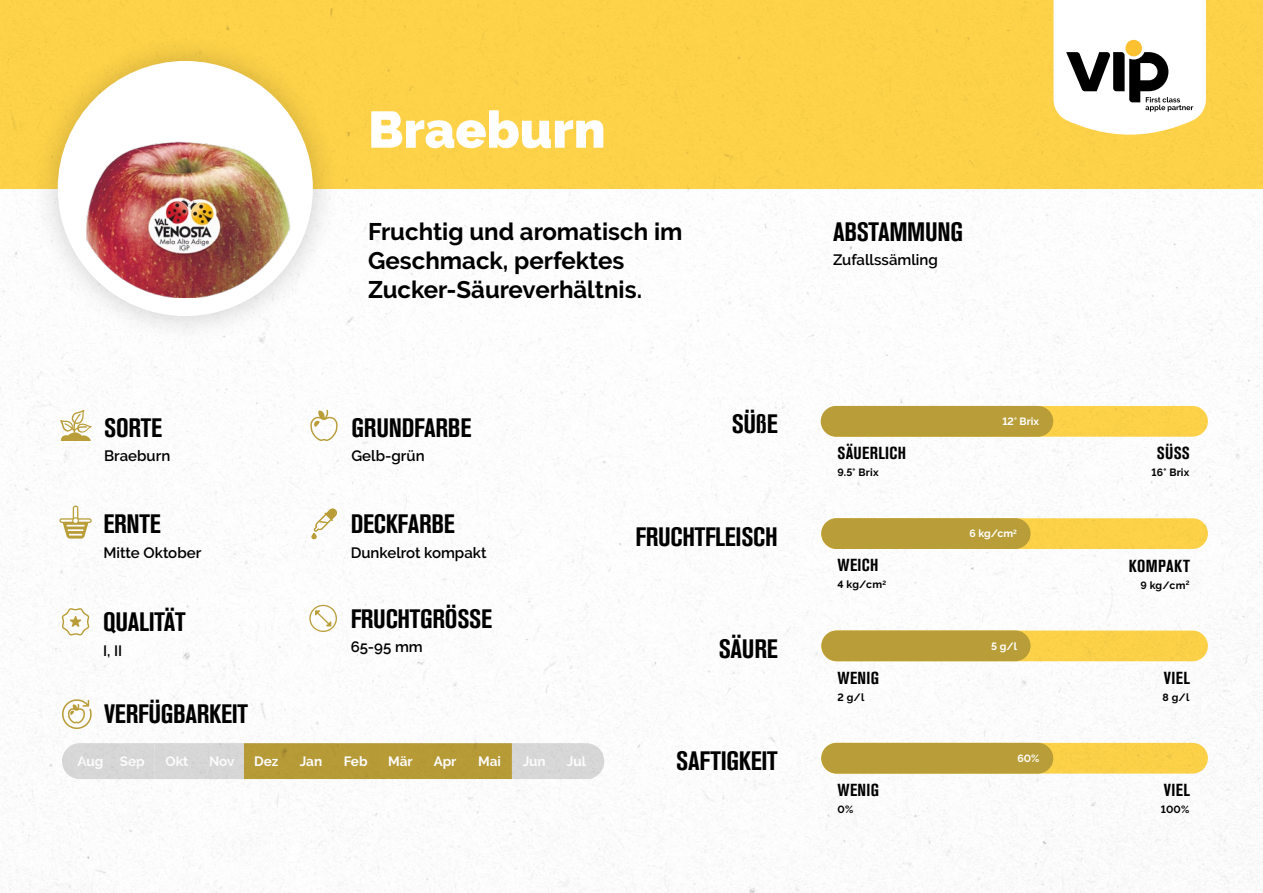
<style>
.page{position:relative;width:1263px;height:893px;background:#fff}
.page>*{position:absolute;margin:0;border:0;box-sizing:border-box;transform-origin:0 0}
.t1{font:900 51.3px "Raleway";color:#fff}
.t2{font:26.4px "Akzidenz Grotesk BQ Bd Cnd Alt";letter-spacing:-.01em;color:#000}
.t3{font:700 24px/28.8px "Raleway";color:#000}
.t4{font:17.25px "Akzidenz Grotesk BQ Bd Cnd Alt";letter-spacing:.02em;color:#000}
.t5{font:600 15px "Raleway";color:#000}
.t6{font:700 13.5px "Raleway";color:#fff}
.t7{font:700 10.5px "Raleway";letter-spacing:.02em;color:#000}
.t8{font:700 10.5px "Raleway";color:#fff}
</style>
<div class="page">
<img style="left:0;top:0;width:1263px;height:893px">
<svg style="left:62px;top:743px;width:542px;height:36px;background:#c7b988"></svg>
<svg style="left:1053px;top:0;width:153px;height:135px"></svg>
<div style="left:30px;top:33px;width:311px;height:311px;background:#000;opacity:.2"></div>
<div style="left:58px;top:61px;width:255px;height:255px;background:#fff;border-radius:50%"></div>
<img style="left:73px;top:73px;width:225px;height:225px">
<div style="left:821px;top:406px;width:387px;height:31px;background:#ffd44a;border-radius:15px"></div>
<div style="left:821px;top:518px;width:387px;height:31px;background:#ffd44a;border-radius:15px"></div>
<div style="left:821px;top:518px;width:209px;height:31px;background:#b99d38;border-radius:15px"></div>
<div style="left:821px;top:631px;width:387px;height:30px;background:#ffd44a;border-radius:15px"></div>
<div style="left:821px;top:630px;width:209px;height:31px;background:#b99d38;border-radius:15px"></div>
<div style="left:821px;top:743px;width:387px;height:31px;background:#ffd44a;border-radius:15px"></div>
<div style="left:821px;top:743px;width:232px;height:31px;background:#b99d38;border-radius:15px"></div>
<div style="left:821px;top:406px;width:232px;height:31px;background:#b99d38;border-radius:15px"></div>
<svg style="left:60px;top:699px;width:32px;height:30px"></svg>
<svg style="left:308px;top:410px;width:32px;height:31px"></svg>
<svg style="left:309px;top:605px;width:28px;height:27px"></svg>
<svg style="left:62px;top:608px;width:27px;height:27px"></svg>
<svg style="left:311px;top:508px;width:26px;height:31px"></svg>
<svg style="left:60px;top:410px;width:32px;height:31px"></svg>
<svg style="left:59px;top:506px;width:33px;height:33px"></svg>
<h1 class="t1" style="left:368px;top:100px;width:239px">Braeburn</h1>
<p class="t2" style="left:104px;top:412px;width:59px">SORTE</p>
<p class="t5" style="left:104px;top:447px;width:68px">Braeburn</p>
<p class="t2" style="left:103px;top:509px;width:59px">ERNTE</p>
<p class="t5" style="left:103px;top:544px;width:99px">Mitte Oktober</p>
<p class="t2" style="left:103px;top:607px;width:84px">QUALITÄT</p>
<p class="t5" style="left:103px;top:642px;width:21px">I, II</p>
<p class="t2" style="left:104px;top:699px;width:145px">VERFÜGBARKEIT</p>
<p class="t3" style="left:368px;top:218px;width:316px">Fruchtig und aromatisch im<br>Geschmack, perfektes<br>Zucker-Säureverhältnis.</p>
<p class="t2" style="left:351px;top:412px;width:121px">GRUNDFARBE</p>
<p class="t5" style="left:351px;top:447px;width:75px">Gelb-grün</p>
<p class="t2" style="left:732px;top:409px;width:48px">SÜSE</p>
<p class="t2" style="left:351px;top:509px;width:106px">DECKFARBE</p>
<p class="t5" style="left:351px;top:544px;width:137px">Dunkelrot kompakt</p>
<p class="t2" style="left:351px;top:603px;width:143px">FRUCHTGRÖSSE</p>
<p class="t5" style="left:351px;top:638px;width:74px">65-95 mm</p>
<p class="t2" style="left:635px;top:521px;width:144px">FRUCHTFLEISCH</p>
<p class="t2" style="left:719px;top:634px;width:60px">SÄURE</p>
<p class="t6" style="left:78px;top:753px;width:69px">Aug Sep</p>
<p class="t6" style="left:166px;top:753px;width:24px">Okt</p>
<p class="t6" style="left:209px;top:753px;width:27px">Nov</p>
<p class="t6" style="left:254px;top:753px;width:26px">Dez</p>
<p class="t6" style="left:300px;top:753px;width:24px">Jan</p>
<p class="t6" style="left:344px;top:753px;width:25px">Feb</p>
<p class="t6" style="left:388px;top:753px;width:26px">Mär</p>
<p class="t6" style="left:434px;top:753px;width:24px">Apr</p>
<p class="t6" style="left:478px;top:753px;width:24px">Mai</p>
<p class="t6" style="left:523px;top:753px;width:25px">Jun</p>
<p class="t6" style="left:567px;top:753px;width:21px">Jul</p>
<p class="t2" style="left:676px;top:746px;width:103px">SAFTIGKEIT</p>
<p class="t2" style="left:833px;top:216px;width:132px">ABSTAMMUNG</p>
<p class="t5" style="left:833px;top:251px;width:106px">Zufallssämling</p>
<p class="t8" style="left:1002px;top:415px;width:38px">12° Brix</p>
<p class="t4" style="left:837px;top:443px;width:70px">SÄUERLICH</p>
<p class="t4" style="left:1157px;top:443px;width:35px">SÜSS</p>
<p class="t7" style="left:837px;top:466px;width:43px">9.5° Brix</p>
<p class="t7" style="left:1151px;top:467px;width:39px">16° Brix</p>
<p class="t8" style="left:969px;top:528px;width:49px">6 kg/cm<sup>2</sup></p>
<p class="t4" style="left:837px;top:556px;width:43px">WEICH</p>
<p class="t4" style="left:1129px;top:556px;width:62px">KOMPAKT</p>
<p class="t7" style="left:1140px;top:579px;width:50px">9 kg/cm<sup>2</sup></p>
<p class="t7" style="left:837px;top:579px;width:50px">4 kg/cm<sup>2</sup></p>
<p class="t8" style="left:991px;top:640px;width:27px">5 g/l</p>
<p class="t4" style="left:837px;top:668px;width:43px">WENIG</p>
<p class="t4" style="left:1164px;top:668px;width:27px">VIEL</p>
<p class="t7" style="left:837px;top:691px;width:29px">2 g/l</p>
<p class="t7" style="left:1162px;top:691px;width:29px">8 g/l</p>
<p class="t8" style="left:1017px;top:752px;width:23px">60%</p>
<p class="t4" style="left:837px;top:780px;width:43px">WENIG</p>
<p class="t4" style="left:1164px;top:780px;width:27px">VIEL</p>
<p class="t7" style="left:837px;top:803px;width:17px">0%</p>
<p class="t7" style="left:1161px;top:803px;width:30px">100%</p>
</div>
